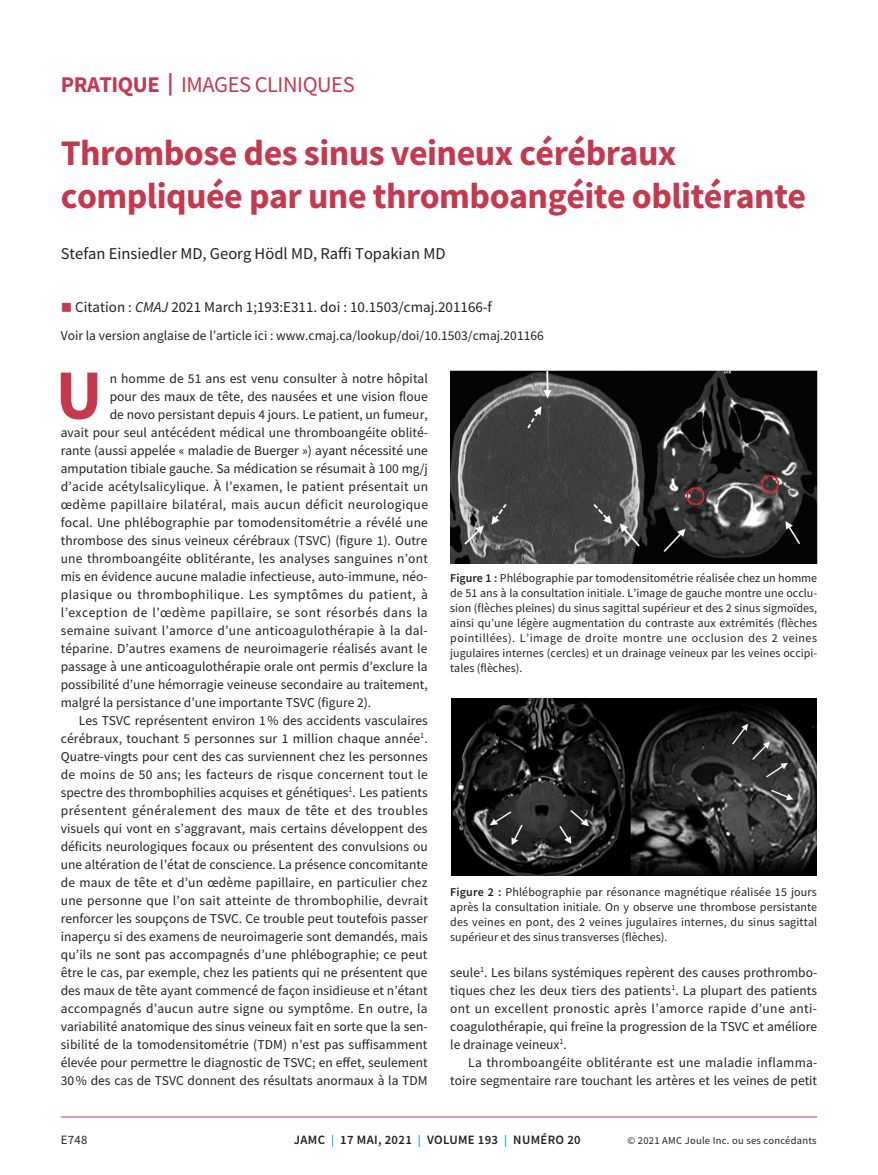
<style>
.page{position:relative;width:878px;height:1175px;background:#fff}
.page>*{position:absolute;margin:0;border:0;box-sizing:border-box;transform-origin:0 0}
.t1{font:700 70.65px "Source Sans Pro";color:#c5384e}
.t2{font:700 36px/43.2px "Source Sans Pro";letter-spacing:-.015em;color:#c5384e}
.t3{font:22.5px "Source Sans Pro";letter-spacing:-.02em;color:#c5384e}
.t4{font:16.5px "Source Sans Pro";color:#231f20}
.t5{font:15px "Source Sans Pro";color:#231f20}
.t6{font:13.5px/18px "Source Sans Pro";color:#231f20;text-align:justify}
.t7{font:13.5px "Source Sans Pro";letter-spacing:.035em;color:#231f20}
.t8{font:13.5px "Source Sans Pro";letter-spacing:.03em;color:#231f20}
.t9{font:600 12.75px "Source Sans Pro";letter-spacing:.025em;color:#231f20}
.t10{font:12.75px "Source Sans Pro";color:#231f20}
.t11{font:12px/15px "Source Sans Pro";color:#231f20;text-align:justify}
.t12{font:10.5px "Source Sans Pro";letter-spacing:.025em;color:#231f20}
.s1{font-weight:700}
.s2{color:#c5384e}
.s3{font-style:italic}
.s4{font-weight:600}
.s5{font-size:12px;color:#00acdd}
</style>
<div class="page">
<hr style="left:61px;top:1116px;width:756px;height:1px;background:#c5384e">
<img style="left:450px;top:370px;width:367px;height:193px">
<img style="left:451px;top:698px;width:365px;height:177px">
<h3 class="t3" style="left:61px;top:70px;width:295px"><span class="s1">PRATIQUE |</span> IMAGES CLINIQUES</h3>
<h2 class="t2" style="left:61px;top:131px;width:747px">Thrombose des sinus veineux cérébraux compliquée par une thromboangéite oblitérante</h2>
<p class="t4" style="left:61px;top:243px;width:386px">Stefan Einsiedler MD, Georg Hödl MD, Raffi Topakian MD</p>
<p class="t5" style="left:61px;top:297px;width:432px"><span class="s2">■</span> Citation : <span class="s3">CMAJ</span> 2021 March 1;193:E311. doi : 10.1503/cmaj.201166-f</p>
<p class="t6" style="left:61px;top:327px;width:484px">Voir la version anglaise de l’article ici : www.cmaj.ca/lookup/doi/10.1503/cmaj.201166</p>
<h1 class="t1" style="left:56px;top:347px;width:48px">U</h1>
<p class="t6" style="left:110px;top:369px;width:320px">n homme de 51 ans est venu consulter à notre hôpital</p>
<p class="t6" style="left:110px;top:387px;width:319px">pour des maux de tête, des nausées et une vision floue</p>
<p class="t6" style="left:110px;top:405px;width:319px">de novo persistant depuis 4 jours. Le patient, un fumeur,</p>
<p class="t6" style="left:61px;top:423px;width:369px">avait pour seul antécédent médical une thromboangéite oblité-</p>
<p class="t6" style="left:61px;top:441px;width:368px">rante (aussi appelée « maladie de Buerger ») ayant nécessité une</p>
<p class="t6" style="left:61px;top:459px;width:368px">amputation tibiale gauche. Sa médication se résumait à 100 mg/j</p>
<p class="t6" style="left:61px;top:477px;width:369px">d’acide acétylsalicylique. À l’examen, le patient présentait un</p>
<p class="t8" style="left:61px;top:495px;width:369px">œdème papillaire bilatéral, mais aucun déficit neurologique</p>
<p class="t6" style="left:61px;top:513px;width:368px">focal. Une phlébographie par tomodensitométrie a révélé une</p>
<p class="t6" style="left:61px;top:531px;width:368px">thrombose des sinus veineux cérébraux (TSVC) (figure 1). Outre</p>
<p class="t6" style="left:61px;top:549px;width:368px">une thromboangéite oblitérante, les analyses sanguines n’ont</p>
<p class="t6" style="left:61px;top:567px;width:368px">mis en évidence aucune maladie infectieuse, auto-immune, néo-</p>
<p class="t7" style="left:61px;top:585px;width:368px">plasique ou thrombophilique. Les symptômes du patient, à</p>
<p class="t7" style="left:61px;top:603px;width:368px">l’exception de l’œdème papillaire, se sont résorbés dans la</p>
<p class="t6" style="left:61px;top:621px;width:368px">semaine suivant l’amorce d’une anticoagulothérapie à la dal-</p>
<p class="t6" style="left:61px;top:639px;width:368px">téparine. D’autres examens de neuroimagerie réalisés avant le</p>
<p class="t6" style="left:61px;top:657px;width:368px">passage à une anticoagulothérapie orale ont permis d’exclure la</p>
<p class="t6" style="left:61px;top:675px;width:368px">possibilité d’une hémorragie veineuse secondaire au traitement,</p>
<p class="t6" style="left:61px;top:693px;width:312px">malgré la persistance d’une importante TSVC (figure 2).</p>
<p class="t6" style="left:79px;top:711px;width:350px">Les TSVC représentent environ 1% des accidents vasculaires</p>
<p class="t6" style="left:61px;top:729px;width:368px">cérébraux, touchant 5 personnes sur 1 million chaque année<sup>1</sup>.</p>
<p class="t6" style="left:61px;top:747px;width:368px">Quatre-vingts pour cent des cas surviennent chez les personnes</p>
<p class="t6" style="left:61px;top:765px;width:368px">de moins de 50 ans; les facteurs de risque concernent tout le</p>
<p class="t6" style="left:61px;top:783px;width:368px">spectre des thrombophilies acquises et génétiques<sup>1</sup>. Les patients</p>
<p class="t7" style="left:61px;top:801px;width:368px">présentent généralement des maux de tête et des troubles</p>
<p class="t6" style="left:61px;top:819px;width:368px">visuels qui vont en s’aggravant, mais certains développent des</p>
<p class="t6" style="left:61px;top:837px;width:368px">déficits neurologiques focaux ou présentent des convulsions ou</p>
<p class="t6" style="left:61px;top:855px;width:368px">une altération de l’état de conscience. La présence concomitante</p>
<p class="t6" style="left:61px;top:873px;width:368px">de maux de tête et d’un œdème papillaire, en particulier chez</p>
<p class="t6" style="left:61px;top:891px;width:368px">une personne que l’on sait atteinte de thrombophilie, devrait</p>
<p class="t6" style="left:61px;top:909px;width:368px">renforcer les soupçons de TSVC. Ce trouble peut toutefois passer</p>
<p class="t6" style="left:61px;top:927px;width:368px">inaperçu si des examens de neuroimagerie sont demandés, mais</p>
<p class="t6" style="left:61px;top:945px;width:368px">qu’ils ne sont pas accompagnés d’une phlébographie; ce peut</p>
<p class="t6" style="left:61px;top:963px;width:368px">être le cas, par exemple, chez les patients qui ne présentent que</p>
<p class="t6" style="left:61px;top:981px;width:368px">des maux de tête ayant commencé de façon insidieuse et n’étant</p>
<p class="t6" style="left:61px;top:999px;width:368px">accompagnés d’aucun autre signe ou symptôme. En outre, la</p>
<p class="t6" style="left:61px;top:1017px;width:368px">variabilité anatomique des sinus veineux fait en sorte que la sen-</p>
<p class="t6" style="left:61px;top:1035px;width:368px">sibilité de la tomodensitométrie (TDM) n’est pas suffisamment</p>
<p class="t6" style="left:61px;top:1053px;width:368px">élevée pour permettre le diagnostic de TSVC; en effet, seulement</p>
<p class="t6" style="left:61px;top:1071px;width:368px">30% des cas de TSVC donnent des résultats anormaux à la TDM</p>
<p class="t11" style="left:450px;top:570px;width:368px"><span class="s4">Figure 1 :</span> Phlébographie par tomodensitométrie réalisée chez un homme de 51 ans à la consultation initiale. L’image de gauche montre une occlu&shy;sion (flèches pleines) du sinus sagittal supérieur et des 2 sinus sigmoïdes, ainsi qu’une légère augmentation du contraste aux extrémités (flèches pointillées). L’image de droite montre une occlusion des 2 veines jugulaires internes (cercles) et un drainage veineux par les veines occipi&shy;tales (flèches).</p>
<p class="t11" style="left:450px;top:884px;width:368px"><span class="s4">Figure 2 :</span> Phlébographie par résonance magnétique réalisée 15 jours après la consultation initiale. On y observe une thrombose persistante des veines en pont, des 2 veines jugulaires internes, du sinus sagittal supérieur et des sinus transverses (flèches).</p>
<p class="t6" style="left:450px;top:963px;width:368px">seule<sup>1</sup>. Les bilans systémiques repèrent des causes prothrombo&shy;tiques chez les deux tiers des patients<sup>1</sup>. La plupart des patients ont un excellent pronostic après l’amorce rapide d’une anti&shy;coagulothérapie, qui freine la progression de la TSVC et améliore le drainage veineux<sup>1</sup>.</p>
<p class="t6" style="left:450px;top:1053px;width:368px;text-align:right">La thromboangéite oblitérante est une maladie inflamma&shy;toire segmentaire rare touchant les artères et les veines de petit</p>
<p class="t10" style="left:61px;top:1132px;width:28px">E748</p>
<p class="t9" style="left:294px;top:1131px;width:288px">JAMC <span class="s5">|</span> 17 MAI, 2021 <span class="s5">|</span> VOLUME 193 <span class="s5">|</span> NUMÉRO 20</p>
<p class="t12" style="left:627px;top:1134px;width:190px">© 2021 AMC Joule Inc. ou ses concédants</p>
</div>
